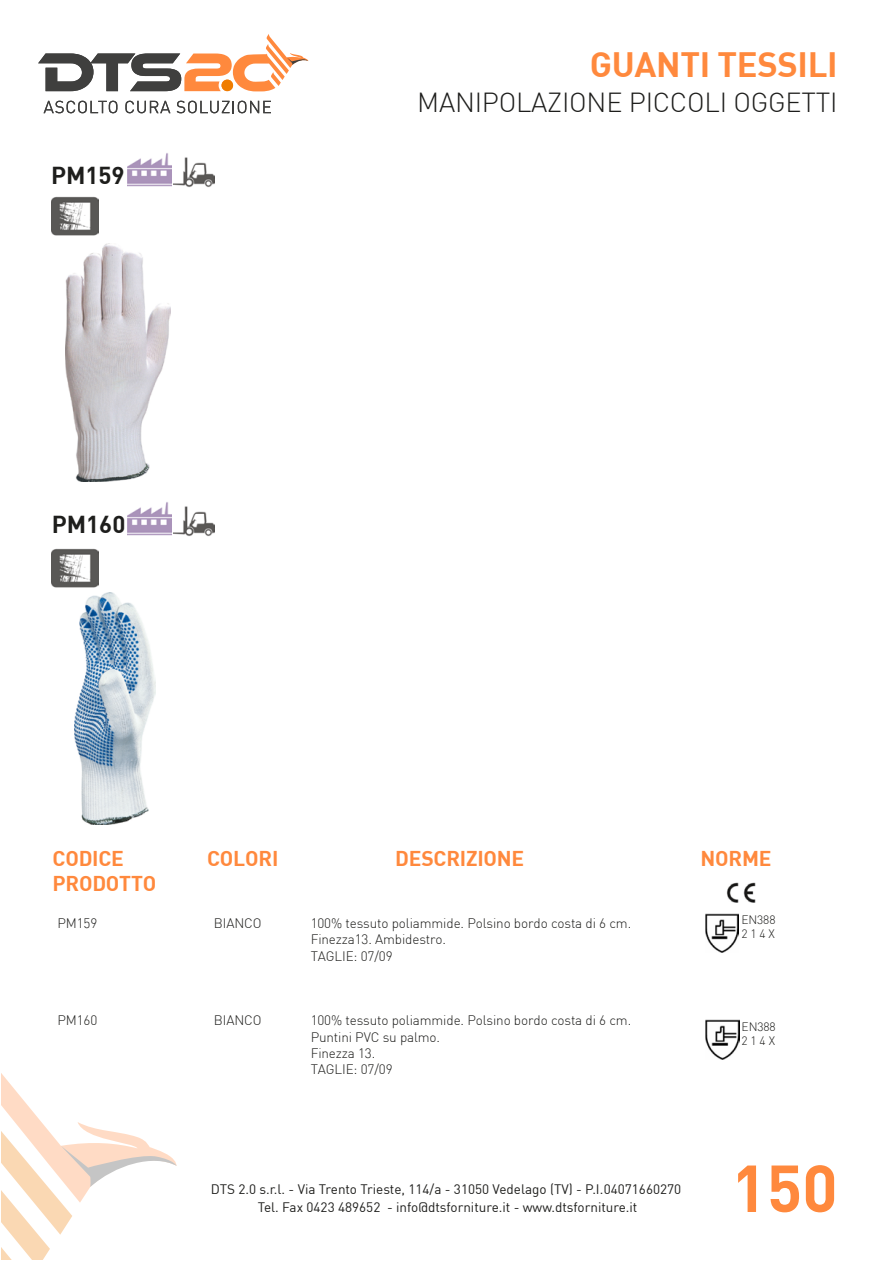
<style>
.page{position:relative;width:893px;height:1263px;background:#fff}
.page>*{position:absolute;margin:0;border:0;box-sizing:border-box;transform-origin:0 0}
.t1{font:700 65.25px "DIN";color:#ff893d}
.t2{font:700 34.5px "DIN";letter-spacing:-.01em;color:#ff893d}
.t3{font:300 27px "DIN";letter-spacing:-.01em;color:#1d1d1b}
.t4{font:700 24px "DIN";color:#1e1e1c}
.t5{font:700 21px "DIN";letter-spacing:-.01em;color:#ff893d}
.t6{font:300 13.5px/16.2px "DIN";letter-spacing:-.01em;color:#1d1d1b}
.t7{font:13.5px/18px "DIN";color:#1e1e1c;text-align:center}
.t8{font:300 12px/14.4px "DIN";letter-spacing:-.01em;color:#1d1d1b}
</style>
<div class="page">
<svg style="left:44px;top:101px;width:73px;height:12px"></svg>
<svg style="left:125px;top:101px;width:45px;height:12px"></svg>
<svg style="left:177px;top:101px;width:94px;height:12px"></svg>
<svg style="left:38px;top:34px;width:270px;height:57px"></svg>
<svg style="left:1px;top:1073px;width:176px;height:187px"></svg>
<img style="left:726px;top:882px;width:30px;height:21px">
<img style="left:51px;top:196px;width:47px;height:40px">
<img style="left:705px;top:913px;width:34px;height:39px">
<img style="left:51px;top:548px;width:47px;height:40px">
<img style="left:128px;top:153px;width:43px;height:34px">
<img style="left:705px;top:1020px;width:34px;height:39px">
<img style="left:128px;top:502px;width:43px;height:34px">
<img style="left:174px;top:157px;width:41px;height:31px">
<img style="left:174px;top:506px;width:41px;height:31px">
<img style="left:66px;top:244px;width:104px;height:237px">
<img style="left:75px;top:593px;width:80px;height:232px">
<h3 class="t4" style="left:51px;top:160px;width:75px">PM159</h3>
<h3 class="t4" style="left:52px;top:508px;width:75px">PM160</h3>
<h2 class="t2" style="left:590px;top:42px;width:249px">GUANTI TESSILI</h2>
<h3 class="t3" style="left:417px;top:85px;width:422px">MANIPOLAZIONE PICCOLI OGGETTI</h3>
<h3 class="t5" style="left:53px;top:845px;width:73px">CODICE</h3>
<h3 class="t5" style="left:207px;top:845px;width:73px">COLORI</h3>
<h3 class="t5" style="left:395px;top:845px;width:131px">DESCRIZIONE</h3>
<h3 class="t5" style="left:701px;top:845px;width:73px">NORME</h3>
<h3 class="t5" style="left:53px;top:870px;width:105px">PRODOTTO</h3>
<p class="t6" style="left:57px;top:915px;width:41px">PM159</p>
<p class="t6" style="left:57px;top:1012px;width:41px">PM160</p>
<p class="t6" style="left:214px;top:915px;width:49px">BIANCO</p>
<p class="t6" style="left:214px;top:1012px;width:49px">BIANCO</p>
<p class="t6" style="left:311px;top:915px;width:322px">100% tessuto poliammide. Polsino bordo costa di 6 cm.<br>Finezza13. Ambidestro.<br>TAGLIE: 07/09</p>
<p class="t6" style="left:311px;top:1012px;width:322px">100% tessuto poliammide. Polsino bordo costa di 6 cm.<br>Puntini PVC su palmo.<br>Finezza 13.<br>TAGLIE: 07/09</p>
<p class="t7" style="left:211px;top:1180px;width:472px">DTS 2.0 s.r.l. - Via Trento Trieste, 114/a - 31050 Vedelago (TV) - P.I. 04071660270<br>Tel. Fax 0423 489652 - info@dtsforniture.it - www.dtsforniture.it</p>
<p class="t8" style="left:741px;top:912px;width:36px">EN388<br>2 1 4 X</p>
<p class="t8" style="left:742px;top:1019px;width:36px">EN388<br>2 1 4 X</p>
<h1 class="t1" style="left:731px;top:1146px;width:108px">150</h1>
</div>
